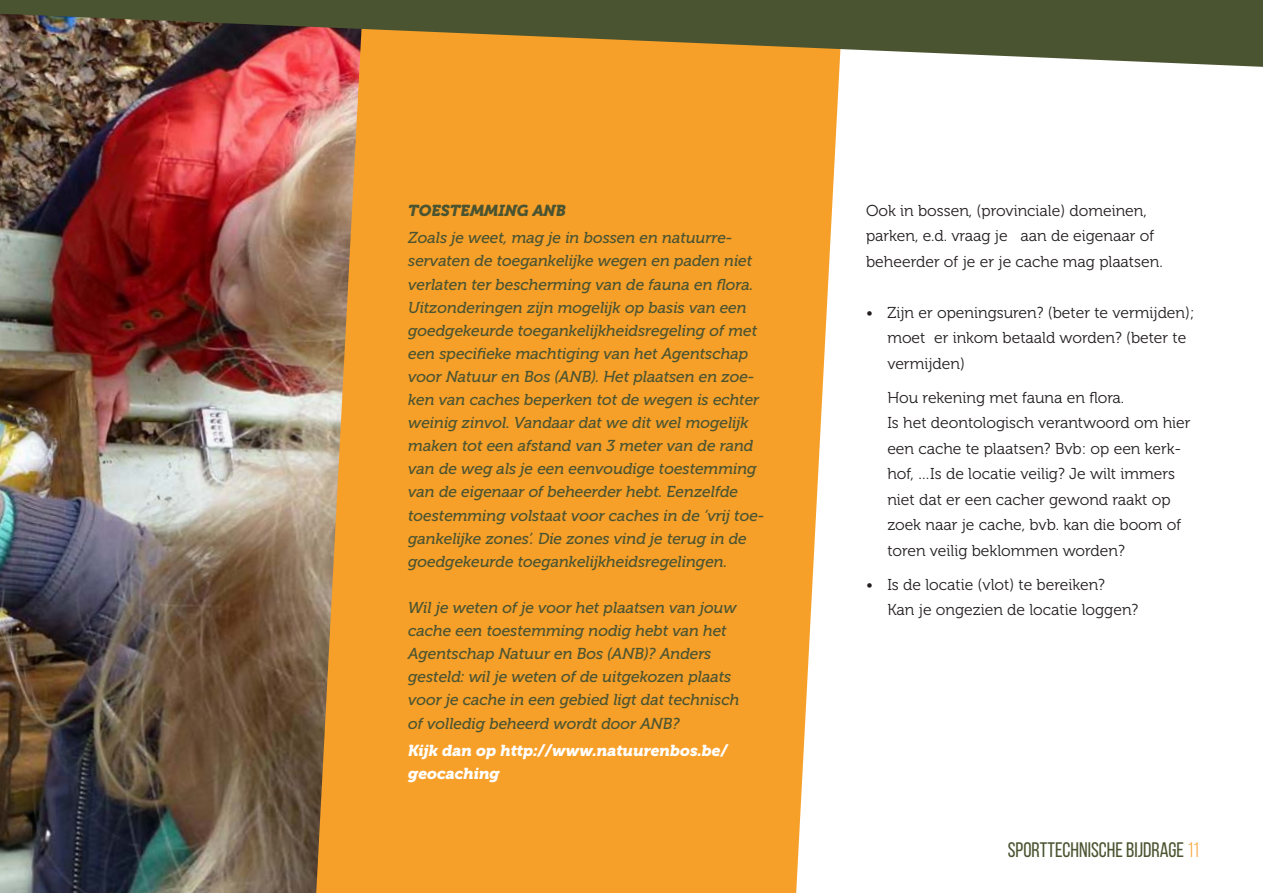
<style>
.page{position:relative;width:1263px;height:893px;background:#fff}
.page>*{position:absolute;margin:0;border:0;box-sizing:border-box;transform-origin:0 0}
.t1{font:21px "Bebas Neue";color:#4b5431}
.t2{font:italic 15.75px/23.1px "Museo 500";color:#4b5431}
.t3{font:15.75px/25.5px "Museo 300";color:#231f20}
.t4{font:italic 15.75px/23.1px "Museo 900";color:#fff}
.t5{font:italic 15.75px "Museo 900";color:#4b5431}
.s1{color:#f8a02b}
</style>
<div class="page">
<img style="left:0;top:67px;width:316px;height:826px">
<svg style="left:316px;top:67px;width:524px;height:826px;background:#f3a234"></svg>
<svg style="left:0;top:0;width:1263px;height:67px;background:#76653c"></svg>
<p class="t5" style="left:408px;top:201px;width:159px">TOESTEMMING ANB</p>
<p class="t2" style="left:408px;top:226px;width:358px">Zoals je weet, mag je in bossen en natuurre&shy;servaten de toegankelijke wegen en paden niet verlaten ter bescherming van de fauna en flora.<br>Uitzonderingen zijn mogelijk op basis van een goedgekeurde toegankelijkheidsregeling of met een specifieke machtiging van het Agentschap voor Natuur en Bos (ANB). Het plaatsen en zoe&shy;ken van caches beperken tot de wegen is echter weinig zinvol. Vandaar dat we dit wel mogelijk maken tot een afstand van 3 meter van de rand van de weg als je een eenvoudige toestemming van de eigenaar of beheerder hebt. Eenzelfde toestemming volstaat voor caches in de ‘vrij toe&shy;gankelijke zones’. Die zones vind je terug in de goedgekeurde toegankelijkheidsregelingen.</p>
<p class="t2" style="left:408px;top:596px;width:333px">Wil je weten of je voor het plaatsen van jouw cache een toestemming nodig hebt van het Agentschap Natuur en Bos (ANB)? Anders gesteld: wil je weten of de uitgekozen plaats voor je cache in een gebied ligt dat technisch of volledig beheerd wordt door ANB?</p>
<p class="t4" style="left:408px;top:739px;width:321px">Kijk dan op http://www.natuurenbos.be/ geocaching</p>
<p class="t3" style="left:866px;top:198px;width:298px">Ook in bossen, (provinciale) domeinen, parken, e.d. vraag je aan de eigenaar of beheerder of je er je cache mag plaatsen.</p>
<p class="t3" style="left:887px;top:300px;width:309px;text-indent:-21px">• Zijn er openingsuren? (beter te vermijden); moet er inkom betaald worden? (beter te vermijden)</p>
<p class="t3" style="left:887px;top:385px;width:305px">Hou rekening met fauna en flora.<br>Is het deontologisch verantwoord om hier een cache te plaatsen? Bvb: op een kerk&shy;hof, …Is de locatie veilig? Je wilt immers niet dat er een cacher gewond raakt op zoek naar je cache, bvb. kan die boom of toren veilig beklommen worden?</p>
<p class="t3" style="left:887px;top:572px;width:253px;text-indent:-21px">• Is de locatie (vlot) te bereiken?<br>Kan je ongezien de locatie loggen?</p>
<h1 class="t1" style="left:1008px;top:838px;width:193px">SPORTTECHNISCHE BIJDRAGE <span class="s1">11</span></h1>
</div>
